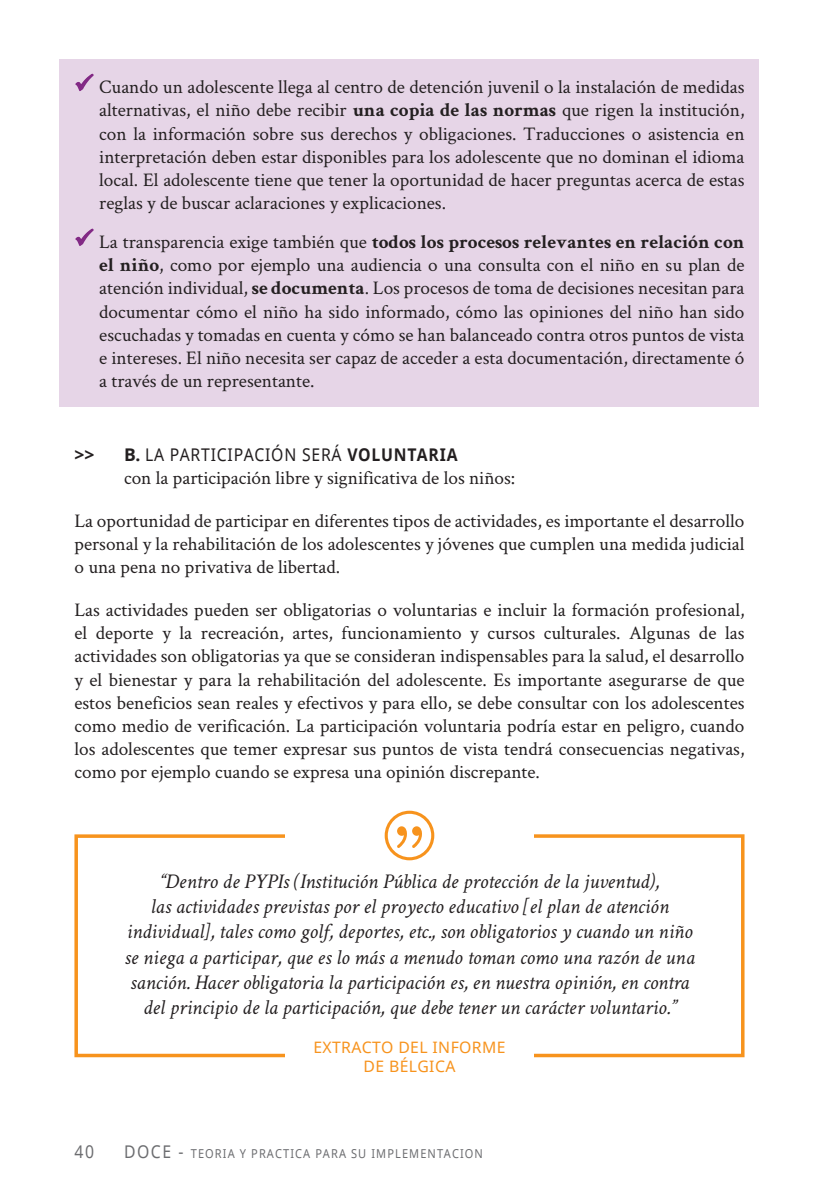
<style>
.page{position:relative;width:819px;height:1191px;background:#fff}
.page>*{position:absolute;margin:0;border:0;box-sizing:border-box;transform-origin:0 0}
.t1{font:italic 21px/25.2px "Crimson Text";color:#231f20;text-align:center}
.t2{font:19.25px/23.1px "Crimson Text";color:#231f20;text-align:justify}
.t3{font:17.5px "Noto Sans";letter-spacing:.05em;color:#231f20;scale:.9 1}
.t4{font:17.5px "Noto Sans";color:#6c6d70;scale:.9 1}
.t5{font:700 17.5px "Noto Sans";color:#231f20}
.t6{font:15.75px/18.9px "Noto Sans";letter-spacing:.025em;color:#f7931d;text-align:center}
.t7{font:12.25px "Noto Sans";letter-spacing:.1em;color:#6c6d70;scale:.9 1}
.s1{color:#822985}
.s2{font-weight:700}
.s3{font-size:17.5px}
</style>
<div class="page">
<div style="left:60px;top:60px;width:699px;height:347px;background:#e6d5e7"></div>
<div style="left:74px;top:834px;width:670px;height:223px;border:4px solid #f7931d"></div>
<div style="left:285px;top:799px;width:248px;height:319px;background:#fff"></div>
<svg style="left:384px;top:810px;width:50px;height:50px"></svg>
<svg style="left:75px;top:73px;width:19px;height:18px"></svg>
<svg style="left:75px;top:228px;width:19px;height:18px"></svg>
<p class="t2" style="left:99px;top:75px;width:646px;text-indent:-25px"><span class="s1">✓</span> Cuando un adolescente llega al centro de detención juvenil o la instalación de medidas alternativas, el niño debe recibir <span class="s2">una copia de las normas</span> que rigen la institución, con la información sobre sus derechos y obligaciones. Traducciones o asistencia en interpretación deben estar disponibles para los adolescente que no dominan el idioma local. El adolescente tiene que tener la oportunidad de hacer preguntas acerca de estas reglas y de buscar aclaraciones y explicaciones.</p>
<p class="t2" style="left:99px;top:230px;width:646px;text-indent:-25px"><span class="s1">✓</span> La transparencia exige también que <span class="s2">todos los procesos relevantes en relación con el niño</span>, como por ejemplo una audiencia o una consulta con el niño en su plan de atención individual, <span class="s2">se documenta</span>. Los procesos de toma de decisiones necesitan para documentar cómo el niño ha sido informado, cómo las opiniones del niño han sido escuchadas y tomadas en cuenta y cómo se han balanceado contra otros puntos de vista e intereses. El niño necesita ser capaz de acceder a esta documentación, directamente ó a través de un representante.</p>
<p class="t5" style="left:74px;top:442px;width:22px">&gt;&gt;</p>
<p class="t3" style="left:124px;top:442px;width:372px"><span class="s2">B.</span> LA PARTICIPACIÓN SERÁ <span class="s2">VOLUNTARIA</span></p>
<p class="t2" style="left:124px;top:466px;width:393px">con la participación libre y significativa de los niños:</p>
<p class="t2" style="left:74px;top:508px;width:671px">La oportunidad de participar en diferentes tipos de actividades, es importante el desarrollo personal y la rehabilitación de los adolescentes y jóvenes que cumplen una medida judicial o una pena no privativa de libertad.</p>
<p class="t2" style="left:74px;top:598px;width:671px">Las actividades pueden ser obligatorias o voluntarias e incluir la formación profesional, el deporte y la recreación, artes, funcionamiento y cursos culturales. Algunas de las actividades son obligatorias ya que se consideran indispensables para la salud, el desarrollo y el bienestar y para la rehabilitación del adolescente. Es importante asegurarse de que estos beneficios sean reales y efectivos y para ello, se debe consultar con los adolescentes como medio de verificación. La participación voluntaria podría estar en peligro, cuando los adolescentes que temer expresar sus puntos de vista tendrá consecuencias negativas, como por ejemplo cuando se expresa una opinión discrepante.</p>
<p class="t1" style="left:124px;top:868px;width:572px">“Dentro de PYPIs (Institución Pública de protección de la juventud),<br>las actividades previstas por el proyecto educativo [el plan de atención individual], tales como golf, deportes, etc., son obligatorios y cuando un niño se niega a participar, que es lo más a menudo toman como una razón de una sanción. Hacer obligatoria la participación es, en nuestra opinión, en contra del principio de la participación, que debe tener un carácter voluntario.”</p>
<p class="t6" style="left:313px;top:1037px;width:194px">EXTRACTO DEL INFORME<br>DE BÉLGICA</p>
<p class="t4" style="left:74px;top:1139px;width:23px">40</p>
<p class="t7" style="left:124px;top:1144px;width:400px"><span class="s3">DOCE -</span> TEORIA Y PRACTICA PARA SU IMPLEMENTACION</p>
</div>
